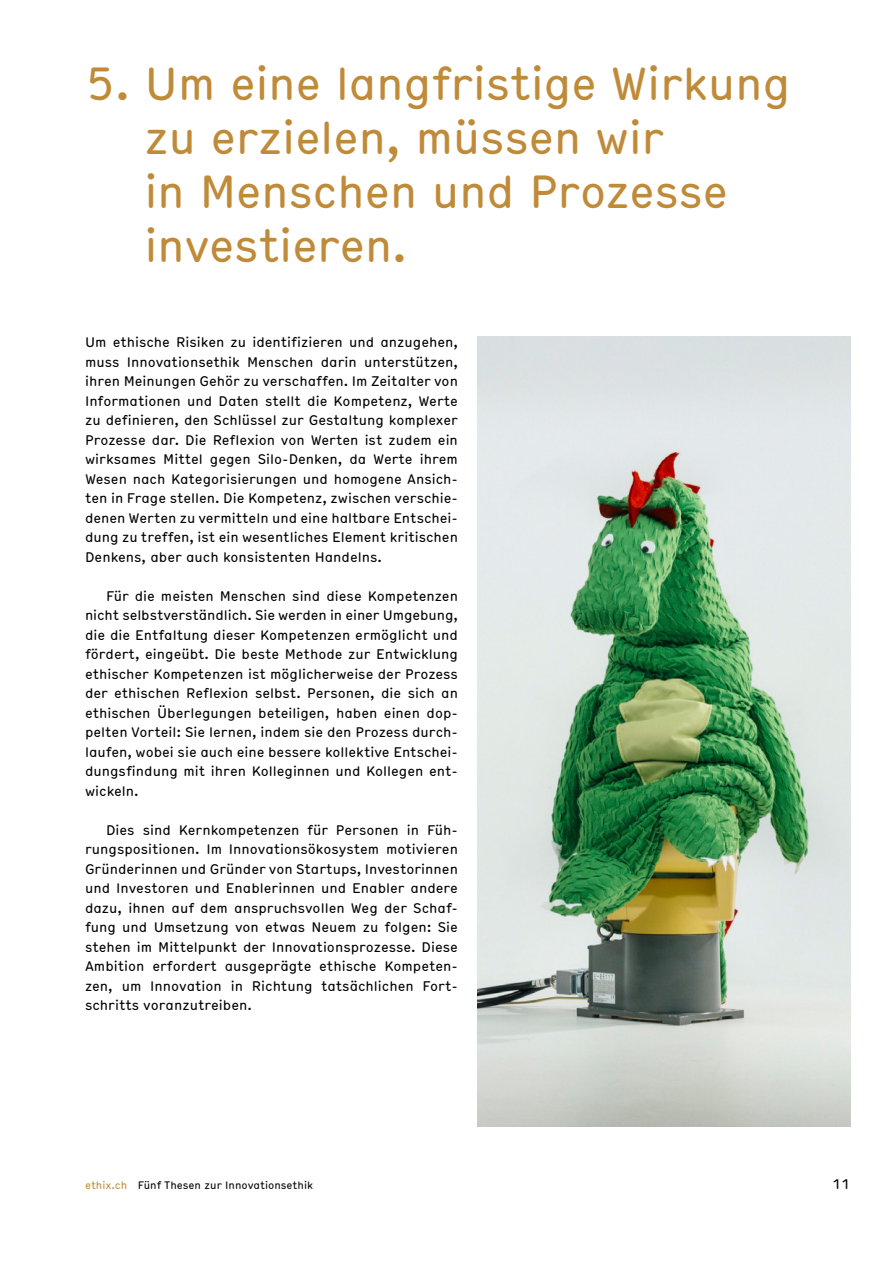
<style>
.page{position:relative;width:893px;height:1263px;background:#fff}
.page>*{position:absolute;margin:0;border:0;box-sizing:border-box;transform-origin:0 0}
.t1{font:condensed 45px/54px "Hermes";letter-spacing:-.01em;color:#c08b39}
.t2{font:condensed 13.5px/19.5px "Hermes";color:#000;text-align:justify}
.t3{font:condensed 10.5px "Hermes";color:#000}
.s1{color:#c08b39}
</style>
<div class="page">
<img style="left:477px;top:337px;width:373px;height:790px">
<h1 class="t1" style="left:144px;top:53px;width:648px;text-indent:-59px">5. Um eine langfristige Wirkung zu erzielen, müssen wir<br>in Menschen und Prozesse investieren.</h1>
<p class="t2" style="left:85px;top:332px;width:374px">Um ethische Risiken zu identifizieren und anzugehen, muss Innovationsethik Menschen darin unterstützen, ihren Meinungen Gehör zu verschaffen. Im Zeitalter von Informationen und Daten stellt die Kompetenz, Werte zu definieren, den Schlüssel zur Gestaltung komplexer Prozesse dar. Die Reflexion von Werten ist zudem ein wirksames Mittel gegen Silo-Denken, da Werte ihrem Wesen nach Kategorisierungen und homogene Ansich&shy;ten in Frage stellen. Die Kompetenz, zwischen verschie&shy;denen Werten zu vermitteln und eine haltbare Entschei&shy;dung zu treffen, ist ein wesentliches Element kritischen Denkens, aber auch konsistenten Handelns.</p>
<p class="t2" style="left:85px;top:585px;width:374px;text-indent:21px">Für die meisten Menschen sind diese Kompetenzen nicht selbstverständlich. Sie werden in einer Umgebung, die die Entfaltung dieser Kompetenzen ermöglicht und fördert, eingeübt. Die beste Methode zur Entwicklung ethischer Kompetenzen ist möglicherweise der Prozess der ethischen Reflexion selbst. Personen, die sich an ethischen Überlegungen beteiligen, haben einen dop&shy;pelten Vorteil: Sie lernen, indem sie den Prozess durch&shy;laufen, wobei sie auch eine bessere kollektive Entschei&shy;dungsfindung mit ihren Kolleginnen und Kollegen ent&shy;wickeln.</p>
<p class="t2" style="left:85px;top:819px;width:374px;text-indent:21px">Dies sind Kernkompetenzen für Personen in Füh&shy;rungspositionen. Im Innovationsökosystem motivieren Gründerinnen und Gründer von Startups, Investorinnen und Investoren und Enablerinnen und Enabler andere dazu, ihnen auf dem anspruchsvollen Weg der Schaf&shy;fung und Umsetzung von etwas Neuem zu folgen: Sie stehen im Mittelpunkt der Innovationsprozesse. Diese Ambition erfordert ausgeprägte ethische Kompeten&shy;zen, um Innovation in Richtung tatsächlichen Fort&shy;schritts voranzutreiben.</p>
<p class="t3" style="left:85px;top:1177px;width:230px"><span class="s1">ethix.ch</span> Fünf Thesen zur Innovationsethik</p>
<p class="t2" style="left:832px;top:1173px;width:20px">11</p>
</div>
